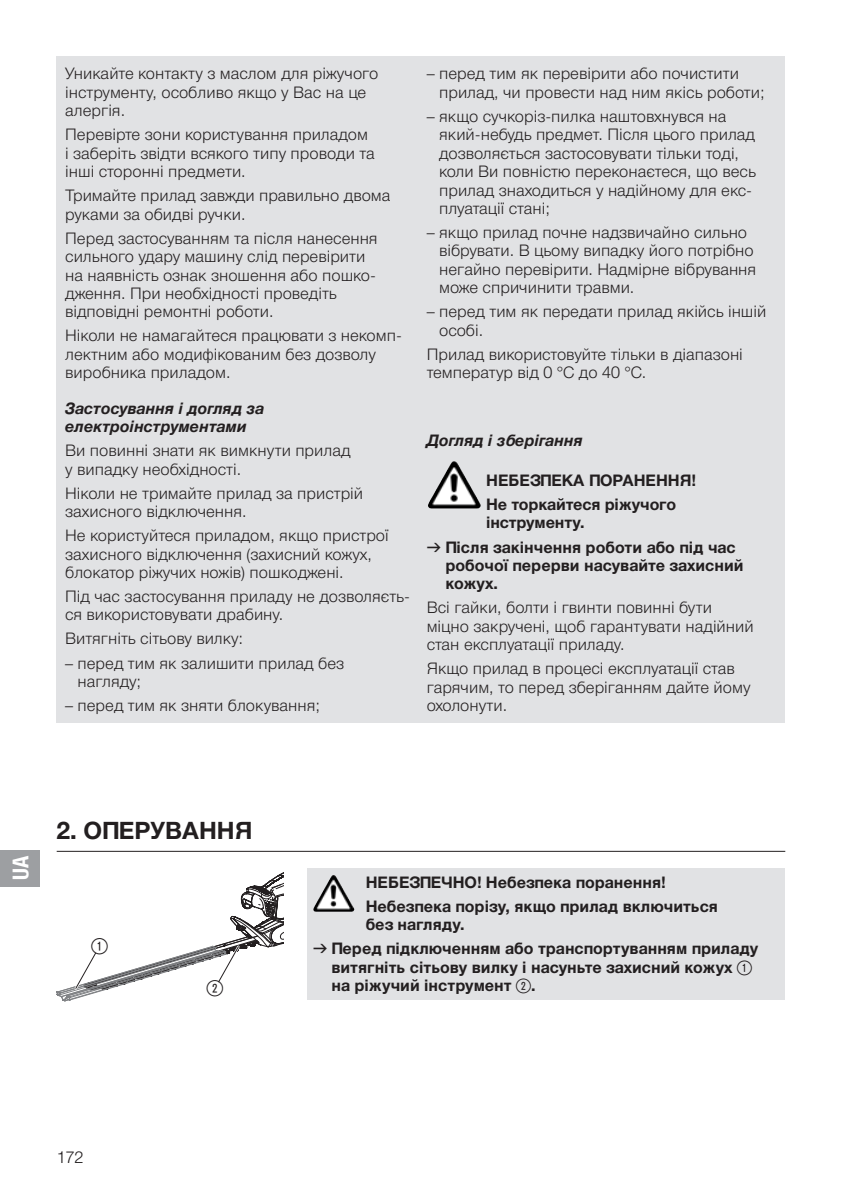
<style>
.page{position:relative;width:842px;height:1191px;background:#fff}
.page>*{position:absolute;margin:0;border:0;box-sizing:border-box;transform-origin:0 0}
.t1{font:700 24px "Gardena Sans";color:#231f20}
.t2{font:22px "Ziffernim Kreisund Quadrat BQ";color:#231f20}
.t3{font:700 22px "Gardena Sans Cond";color:#fff}
.t4{font:16px/18.4px "Gardena Sans";color:#231f20}
.t5{font:700 16px/24px "Gardena Sans";color:#231f20}
.t6{font:italic 700 16px/18.4px "Gardena Sans";color:#231f20}
.s1{font-family:"Formdruck";font-weight:400}
.s2{font-family:"Ziffernim Kreisund Quadrat BQ";font-weight:400;font-size:20px}
</style>
<div class="page">
<div style="left:57px;top:57px;width:728px;height:666px;background:#e1e2e4"></div>
<img style="left:428px;top:461px;width:25px;height:46px">
<div style="left:308px;top:868px;width:477px;height:131px;background:#e1e2e4"></div>
<hr style="left:57px;top:851px;width:728px;height:1px;background:#231f20">
<svg style="left:57px;top:872px;width:227px;height:130px"></svg>
<img style="left:315px;top:875px;width:18px;height:31px">
<div style="left:0;top:850px;width:40px;height:36px;background:#9d9fa2"></div>
<p class="t4" style="left:65px;top:64px;width:315px">Уникайте контакту з маслом для ріжучого інструменту, особливо якщо у Вас на це алергія.</p>
<p class="t4" style="left:65px;top:125px;width:311px">Перевірте зони користування приладом і заберіть звідти всякого типу проводи та інші сторонні предмети.</p>
<p class="t4" style="left:65px;top:186px;width:327px">Тримайте прилад завжди правильно двома руками за обидві ручки.</p>
<p class="t4" style="left:65px;top:228px;width:314px">Перед застосуванням та після нанесення сильного удару машину слід перевірити на наявність ознак зношення або пошко&shy;дження. При необхідності проведіть відповідні ремонтні роботи.</p>
<p class="t4" style="left:65px;top:326px;width:338px">Ніколи не намагайтеся працювати з некомп&shy;лектним або модифікованим без дозволу виробника приладом.</p>
<p class="t6" style="left:65px;top:398px;width:201px">Застосування і догляд за електроінструментами</p>
<p class="t4" style="left:65px;top:440px;width:287px">Ви повинні знати як вимкнути прилад у випадку необхідності.</p>
<p class="t4" style="left:65px;top:483px;width:299px">Ніколи не тримайте прилад за пристрій захисного відключення.</p>
<p class="t4" style="left:65px;top:525px;width:325px">Не користуйтеся приладом, якщо пристрої захисного відключення (захисний кожух, блокатор ріжучих ножів) пошкоджені.</p>
<p class="t4" style="left:65px;top:586px;width:346px">Під час застосування приладу не дозволяєть&shy;ся використовувати драбину.</p>
<p class="t4" style="left:65px;top:629px;width:179px">Витягніть сітьову вилку:</p>
<p class="t4" style="left:78px;top:653px;width:268px;text-indent:-12px">– перед тим як залишити прилад без нагляду;</p>
<p class="t4" style="left:65px;top:695px;width:256px">– перед тим як зняти блокування;</p>
<p class="t4" style="left:439px;top:64px;width:327px;text-indent:-12px">– перед тим як перевірити або почистити прилад, чи провести над ним якісь роботи;</p>
<p class="t4" style="left:439px;top:106px;width:318px;text-indent:-12px">– якщо сучкоріз-пилка наштовхнувся на який-небудь предмет. Після цього прилад дозволяється застосовувати тільки тоді, коли Ви повністю переконаєтеся, що весь прилад знаходиться у надійному для екс&shy;плуатації стані;</p>
<p class="t4" style="left:439px;top:222px;width:319px;text-indent:-12px">– якщо прилад почне надзвичайно сильно вібрувати. В цьому випадку його потрібно негайно перевірити. Надмірне вібрування може спричинити травми.</p>
<p class="t4" style="left:439px;top:302px;width:329px;text-indent:-12px">– перед тим як передати прилад якійсь іншій особі.</p>
<p class="t4" style="left:427px;top:344px;width:318px">Прилад використовуйте тільки в діапазоні температур від 0 °C до 40 °C.</p>
<p class="t6" style="left:427px;top:430px;width:158px">Догляд і зберігання</p>
<p class="t5" style="left:486px;top:467px;width:211px">НЕБЕЗПЕКА ПОРАНЕННЯ!<br>Не торкайтеся ріжучого</p>
<p class="t5" style="left:427px;top:510px;width:311px;text-indent:60px">інструменту.<br><span class="s1">v</span> Після закінчення роботи або під час</p>
<p class="t5" style="left:445px;top:555px;width:300px;line-height:18.4px">робочої перерви насувайте захисний кожух.</p>
<p class="t4" style="left:427px;top:598px;width:328px">Всі гайки, болти і гвинти повинні бути міцно закручені, щоб гарантувати надійний стан експлуатації приладу.</p>
<p class="t4" style="left:427px;top:658px;width:325px">Якщо прилад в процесі експлуатації став гарячим, то перед зберіганням дайте йому охолонути.</p>
<h2 class="t3" style="left:5px;top:880px;width:26px;rotate:-90deg">UA</h2>
<h1 class="t1" style="left:57px;top:813px;width:197px">2. ОПЕРУВАННЯ</h1>
<h2 class="t2" style="left:91px;top:934px;width:18px">1</h2>
<h2 class="t2" style="left:207px;top:976px;width:18px">2</h2>
<p class="t5" style="left:366px;top:869px;width:354px">НЕБЕЗПЕЧНО! Небезпека поранення!<br>Небезпека порізу, якщо прилад включиться</p>
<p class="t5" style="left:313px;top:911px;width:447px;text-indent:52px">без нагляду.<br><span class="s1">v</span> Перед підключенням або транспортуванням приладу</p>
<p class="t5" style="left:331px;top:957px;width:422px;line-height:18.4px">витягніть сітьову вилку і насуньте захисний кожух <span class="s2">1 </span>на ріжучий інструмент <span class="s2">2</span>.</p>
<p class="t4" style="left:57px;top:1147px;width:28px">172</p>
</div>
